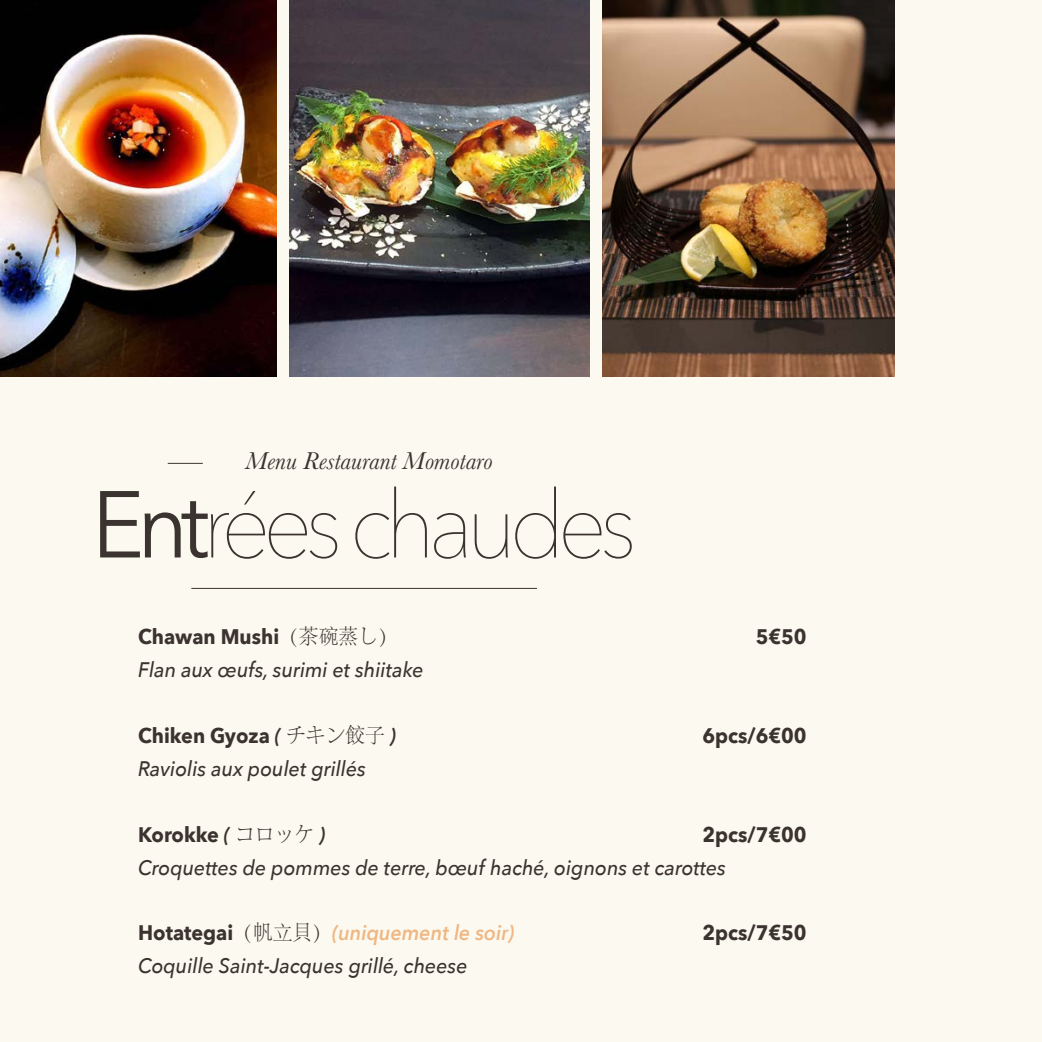
<style>
.page{position:relative;width:1042px;height:1042px;background:#fcfaf0}
.page>*{position:absolute;margin:0;border:0;box-sizing:border-box;transform-origin:0 0}
.t1{font:200 93.8px "Avenir Next";letter-spacing:-.08em;color:#3b332f;scale:.94 1}
.t2{font:italic 25.38px "Baskerville";color:#3b332f}
.t3{font:italic 500 21px "Avenir Next";color:#3b332f;scale:.94 1}
.t4{font:700 21px "Avenir Next";color:#3b332f;scale:.94 1}
.t5{font:italic 600 21px "Avenir Next";color:#efb784;scale:.94 1}
.s1{font-weight:400}
.s2{font-family:"Adobe Song Std";font-weight:300}
.s3{font-weight:600;font-style:italic}
.s4{font-weight:700;font-style:normal;color:#3b332f}
.s5{font-family:"Adobe Song Std";font-weight:300;font-style:normal;color:#3b332f}
</style>
<div class="page">
<img style="left:0;top:0;width:277px;height:377px">
<img style="left:289px;top:0;width:301px;height:377px">
<img style="left:603px;top:0;width:292px;height:377px">
<hr style="left:168px;top:463px;width:35px;height:1px;background:#3b332f">
<hr style="left:191px;top:588px;width:346px;height:1px;background:#3b332f">
<p class="t2" style="left:245px;top:443px;width:249px">Menu Restaurant Momotaro</p>
<h1 class="t1" style="left:92px;top:446px;width:581px"><span class="s1">Ent</span>rées chaudes</h1>
<p class="t4" style="left:138px;top:619px;width:278px">Chawan Mushi<span class="s2">（茶碗蒸し）</span></p>
<p class="t4" style="left:755px;top:619px;width:56px">5€50</p>
<p class="t3" style="left:138px;top:652px;width:305px">Flan aux œufs, surimi et shiitake</p>
<p class="t4" style="left:138px;top:717px;width:276px">Chiken Gyoza <span class="s3">(</span> <span class="s2">チキン餃子</span> <span class="s3">)</span></p>
<p class="t4" style="left:702px;top:717px;width:112px">6pcs/6€00</p>
<p class="t3" style="left:138px;top:751px;width:244px">Raviolis aux poulet grillés</p>
<p class="t4" style="left:138px;top:816px;width:201px">Korokke <span class="s3">(</span> <span class="s2">コロッケ</span> <span class="s3">)</span></p>
<p class="t4" style="left:702px;top:816px;width:112px">2pcs/7€00</p>
<p class="t3" style="left:138px;top:849px;width:627px">Croquettes de pommes de terre, bœuf haché, oignons et carottes</p>
<p class="t5" style="left:138px;top:915px;width:402px"><span class="s4">Hotategai</span><span class="s5">（帆立貝）</span>(uniquement le soir)</p>
<p class="t4" style="left:702px;top:915px;width:112px">2pcs/7€50</p>
<p class="t3" style="left:138px;top:948px;width:352px">Coquille Saint-Jacques grillé, cheese</p>
</div>
